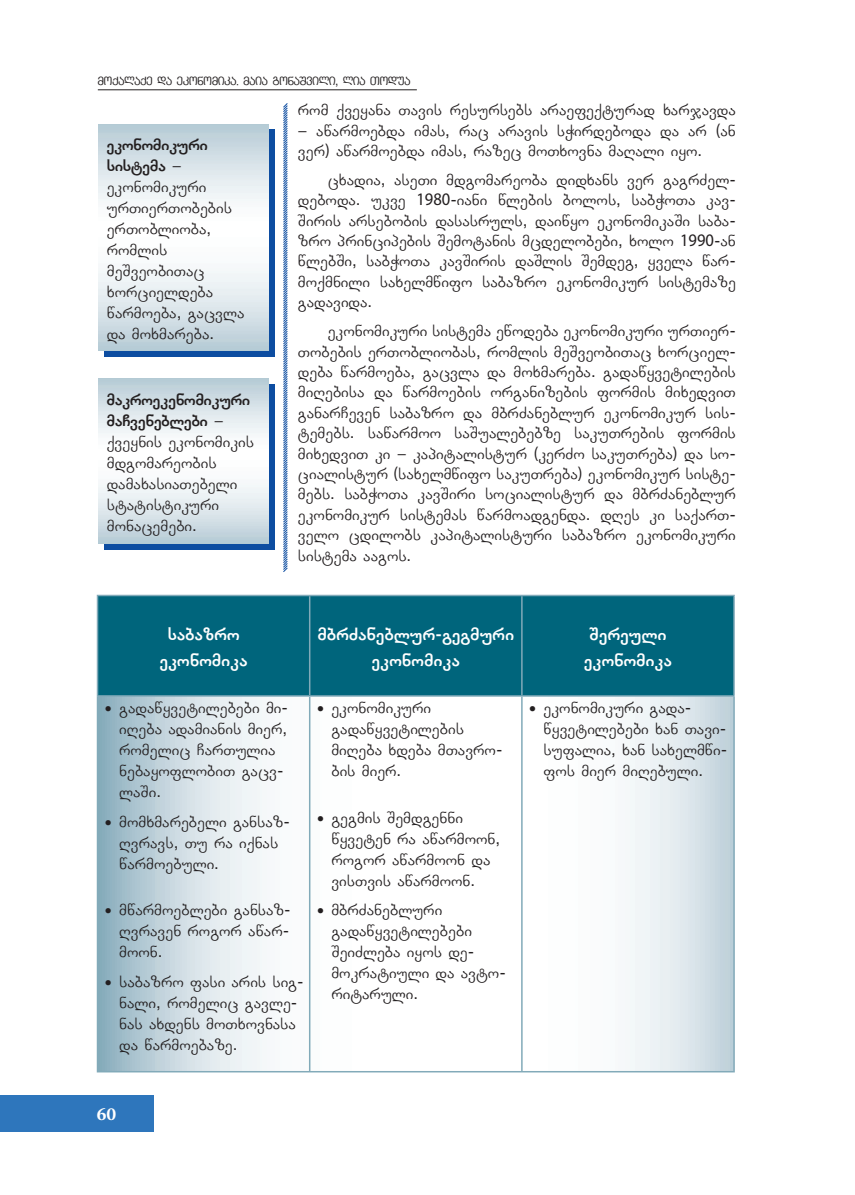
<style>
.page{position:relative;width:855px;height:1195px;background:#fff}
.page>*{position:absolute;margin:0;border:0;box-sizing:border-box;transform-origin:0 0}
.t1{font:700 18px/25.5px "A Kolkhety N";letter-spacing:.02em;color:#fff;text-align:center}
.t2{font:700 18px "Warnock Pro";color:#fff}
.t3{font:16.5px/21px "A Kolkhety N";color:#231f20}
.t4{font:12px "A Kolkhety M";color:#231f20}
.s1{font-weight:700}
</style>
<div class="page">
<div style="left:0;top:1095px;width:153px;height:36px;background:#2e76bc"></div>
<hr style="left:98px;top:89px;width:319px;height:1px;background:#231f20">
<div style="left:104px;top:129px;width:170px;height:228px;background:#0d4da1"></div>
<svg style="left:98px;top:125px;width:170px;height:226px"></svg>
<svg style="left:104px;top:384px;width:170px;height:165px;fill:#0d4da1"></svg>
<svg style="left:98px;top:378px;width:170px;height:165px"></svg>
<svg style="left:283px;top:103px;width:5px;height:469px"></svg>
<div style="left:98px;top:596px;width:423px;height:99px;background:#00657c"></div>
<div style="left:522px;top:595px;width:212px;height:101px;background:#00657c"></div>
<svg style="left:98px;top:697px;width:635px;height:374px"></svg>
<hr style="left:97px;top:595px;width:213px;height:1px;background:#82aab9">
<hr style="left:97px;top:596px;width:1px;height:99px;background:#82aab9">
<hr style="left:310px;top:595px;width:425px;height:1px;background:#82aab9">
<hr style="left:733px;top:596px;width:2px;height:99px;background:#82aab9">
<hr style="left:97px;top:695px;width:213px;height:2px;background:#82aab9">
<hr style="left:97px;top:697px;width:1px;height:374px;background:#82aab9">
<hr style="left:310px;top:695px;width:425px;height:2px;background:#82aab9">
<hr style="left:733px;top:697px;width:2px;height:374px;background:#82aab9">
<hr style="left:97px;top:1071px;width:638px;height:1px;background:#82aab9">
<hr style="left:309px;top:596px;width:1px;height:99px;background:#82aab9">
<hr style="left:521px;top:596px;width:1px;height:99px;background:#82aab9">
<hr style="left:309px;top:697px;width:1px;height:374px;background:#82aab9">
<hr style="left:521px;top:697px;width:1px;height:374px;background:#82aab9">
<p class="t4" style="left:98px;top:74px;width:314px">MOQALAQE DA EKONOMIKA. MAIA GONASVILI, LIA TODUA</p>
<p class="t3" style="left:107px;top:134px;width:139px"><span class="s1">EKONOMIKURI<br>SISTEMA</span> _<br>EKONOMIKURI<br>URTIERTOBEBIS<br>ERTOBLIOBA,<br>ROMLIS<br>MESVEOBITAC<br>XORCIELDEBA<br>WARMOEBA, GACVLA<br>DA MOXMAREBA.</p>
<p class="t3" style="left:107px;top:388px;width:149px"><span class="s1">MAKROEKENOMIKURI<br>MACVENEBLEBI</span> _<br>QVEYNIS EKONOMIKIS<br>MDGOMAREOBIS<br>DAMAXASIATEBELI<br>STATISTIKURI<br>MONACEMEBI.</p>
<p class="t3" style="left:298px;top:99px;width:439px;line-height:20.4px;text-align:justify">ROM QVEYANA TAVIS RESURSEBS ARAEFEQTURAD XARJAVDA _ AWARMOEBDA IMAS, RAC ARAVIS SWIRDEBODA DA AR (AN VER) AWARMOEBDA IMAS, RAZEC MOTXOVNA MARALI IYO.</p>
<p class="t3" style="left:298px;top:169px;width:439px;line-height:20.4px;text-align:justify;text-indent:30px">CXADIA, ASETI MDGOMAREOBA DIDXANS VER GAGRZEL-DEBODA. UKVE 1980-IANI WLEBIS BOLOS, SABWOTA KAV-SIRIS ARSEBOBIS DASASRULS, DAIWYO EKONOMIKASI SABA-ZRO PRINCIPEBIS SEMOTANIS MCDELOBEBI, XOLO 1990-AN WLEBSI, SABWOTA KAVSIRIS DASLIS SEMDEG, YVELA WAR-MOQMNILI SAXELMWIFO SABAZRO EKONOMIKUR SISTEMAZE GADAVIDA.</p>
<p class="t3" style="left:298px;top:320px;width:439px;line-height:20.4px;text-align:justify;text-indent:30px">EKONOMIKURI SISTEMA EWODEBA EKONOMIKURI URTIER-TOBEBIS ERTOBLIOBAS, ROMLIS MESVEOBITAC XORCIEL-DEBA WARMOEBA, GACVLA DA MOXMAREBA. GADAWYVETILEBIS MIREBISA DA WARMOEBIS ORGANIZEBIS FORMIS MIXEDVIT GANARCEVEN SABAZRO DA MBRZANEBLUR EKONOMIKUR SIS-TEMEBS. SAWARMOO SASUALEBEBZE SAKUTREBIS FORMIS MIXEDVIT KI _ KAPITALISTUR (KERZO SAKUTREBA) DA SO-CIALISTUR (SAXELMWIFO SAKUTREBA) EKONOMIKUR SISTE-MEBS. SABWOTA KAVSIRI SOCIALISTUR DA MBRZANEBLUR EKONOMIKUR SISTEMAS WARMOADGENDA. DRES KI SAQART-VELO CDILOBS KAPITALISTURI SABAZRO EKONOMIKURI SISTEMA AAGOS.</p>
<p class="t1" style="left:160px;top:621px;width:89px">SABAZRO<br>EKONOMIKA</p>
<p class="t1" style="left:318px;top:621px;width:198px">MBRZANEBLUR-GEGMURI<br>EKONOMIKA</p>
<p class="t1" style="left:584px;top:621px;width:89px">SEREULI<br>EKONOMIKA</p>
<p class="t3" style="left:119px;top:697px;width:170px;text-indent:-16px">• GADAWYVETILEBEBI MI-<br>IREBA ADAMIANIS MIER,<br>ROMELIC CARTULIA<br>NEBAYOFLOBIT GACV-<br>LASI.</p>
<p class="t3" style="left:119px;top:811px;width:172px;text-indent:-16px">• MOMXMAREBELI GANSAZ-<br>RVRAVS, TU RA IQNAS<br>WARMOEBULI.</p>
<p class="t3" style="left:119px;top:899px;width:173px;text-align:justify;text-indent:-16px">• MWARMOEBLEBI GANSAZ-RVRAVEN ROGOR AWAR-MOON.</p>
<p class="t3" style="left:119px;top:971px;width:186px;text-indent:-16px">• SABAZRO FASI ARIS SIG-<br>NALI, ROMELIC GAVLE-<br>NAS AXDENS MOTXOVNASA<br>DA WARMOEBAZE.</p>
<p class="t3" style="left:331px;top:697px;width:173px;text-indent:-16px">• EKONOMIKURI<br>GADAWYVETILEBIS<br>MIREBA XDEBA MTAVRO-<br>BIS MIER.</p>
<p class="t3" style="left:331px;top:807px;width:170px;text-indent:-16px">• GEGMIS SEMDGENNI<br>WYVETEN RA AWARMOON,<br>ROGOR AWARMOON DA<br>VISTVIS AWARMOON.</p>
<p class="t3" style="left:331px;top:899px;width:176px;text-indent:-16px">• MBRZANEBLURI<br>GADAWYVETILEBEBI<br>SEIZLEBA IYOS DE-<br>MOKRATIULI DA AVTO-<br>RITARULI.</p>
<p class="t3" style="left:543px;top:697px;width:185px;text-indent:-16px">• EKONOMIKURI GADA-<br>WYVETILEBEBI XAN TAVI-<br>SUFALIA, XAN SAXELMWI-<br>FOS MIER MIREBULI.</p>
<p class="t2" style="left:97px;top:1107px;width:21px">60</p>
</div>
